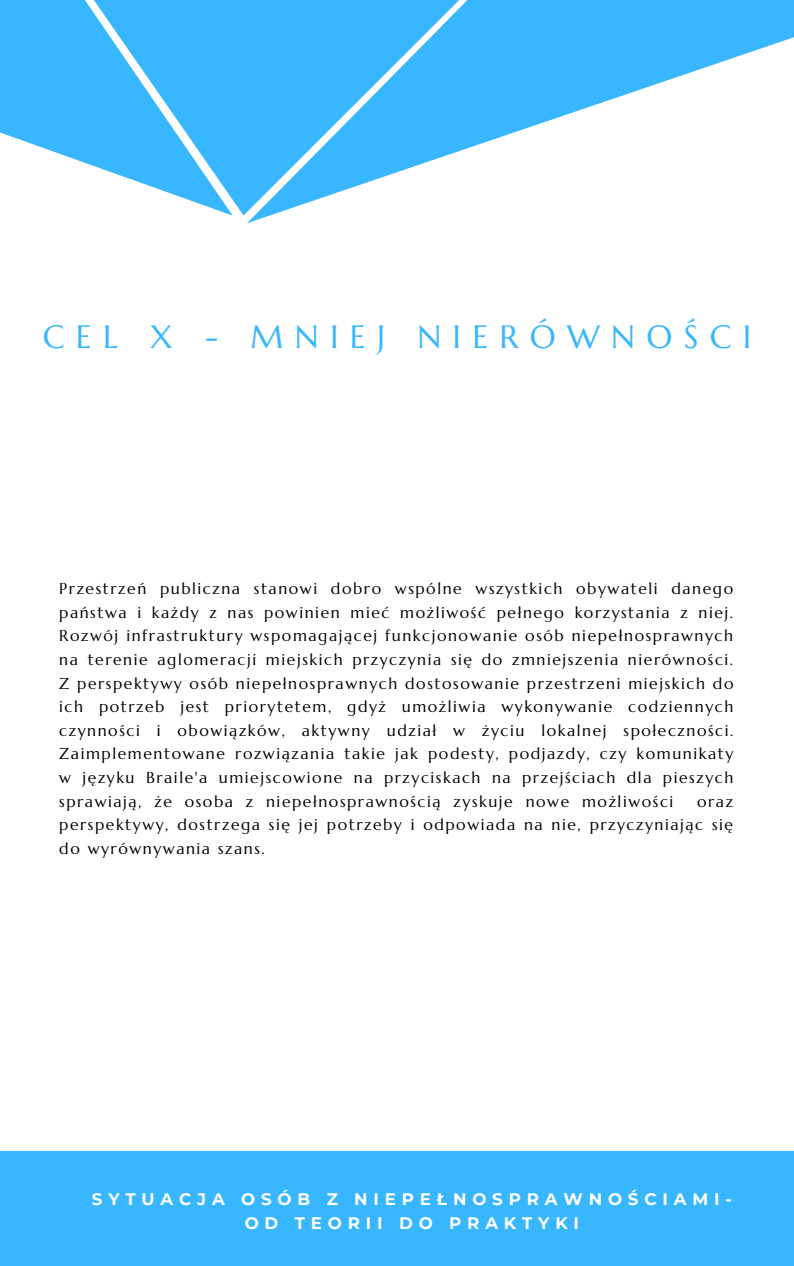
<style>
.page{position:relative;width:794px;height:1266px;background:#fff}
.page>*{position:absolute;margin:0;border:0;box-sizing:border-box;transform-origin:0 0}
.t1{font:32.25px "Marcellus";letter-spacing:.35em;color:#38b6ff}
.t2{font:700 16.65px/23.6px "Montserrat";letter-spacing:.35em;color:#fff;text-align:center}
.t3{font:15.75px/23.6px "Marcellus";letter-spacing:.1em;color:#000;text-align:justify}
</style>
<div class="page">
<svg style="left:0;top:0;width:244px;height:216px;fill:#38b6ff"></svg>
<svg style="left:244px;top:0;width:549px;height:224px;fill:#38b6ff"></svg>
<div style="left:0;top:1151px;width:793px;height:115px;background:#38b6ff"></div>
<h1 class="t1" style="left:43px;top:317px;width:709px">CEL X - MNIEJ NIERÓWNOŚCI</h1>
<p class="t3" style="left:59px;top:576px;width:675px">Przestrzeń publiczna stanowi dobro wspólne wszystkich obywateli danego państwa i każdy z nas powinien mieć możliwość pełnego korzystania z niej.<br>Rozwój infrastruktury wspomagającej funkcjonowanie osób niepełnosprawnych na terenie aglomeracji miejskich przyczynia się do zmniejszenia nierówności.<br>Z perspektywy osób niepełnosprawnych dostosowanie przestrzeni miejskich do ich potrzeb jest priorytetem, gdyż umożliwia wykonywanie codziennych czynności i obowiązków, aktywny udział w życiu lokalnej społeczności.<br>Zaimplementowane rozwiązania takie jak podesty, podjazdy, czy komunikaty w języku Braile'a umiejscowione na przyciskach na przejściach dla pieszych sprawiają, że osoba z niepełnosprawnością zyskuje nowe możliwości</p>
<p class="t3" style="left:59px;top:789px;width:675px;text-indent:637px">oraz perspektywy, dostrzega się jej potrzeby i odpowiada na nie, przyczyniając się do wyrównywania szans.</p>
<p class="t2" style="left:92px;top:1187px;width:641px">SYTUACJA OSÓB Z NIEPEŁNOSPRAWNOŚCIAMI-<br>OD TEORII DO PRAKTYKI</p>
</div>
